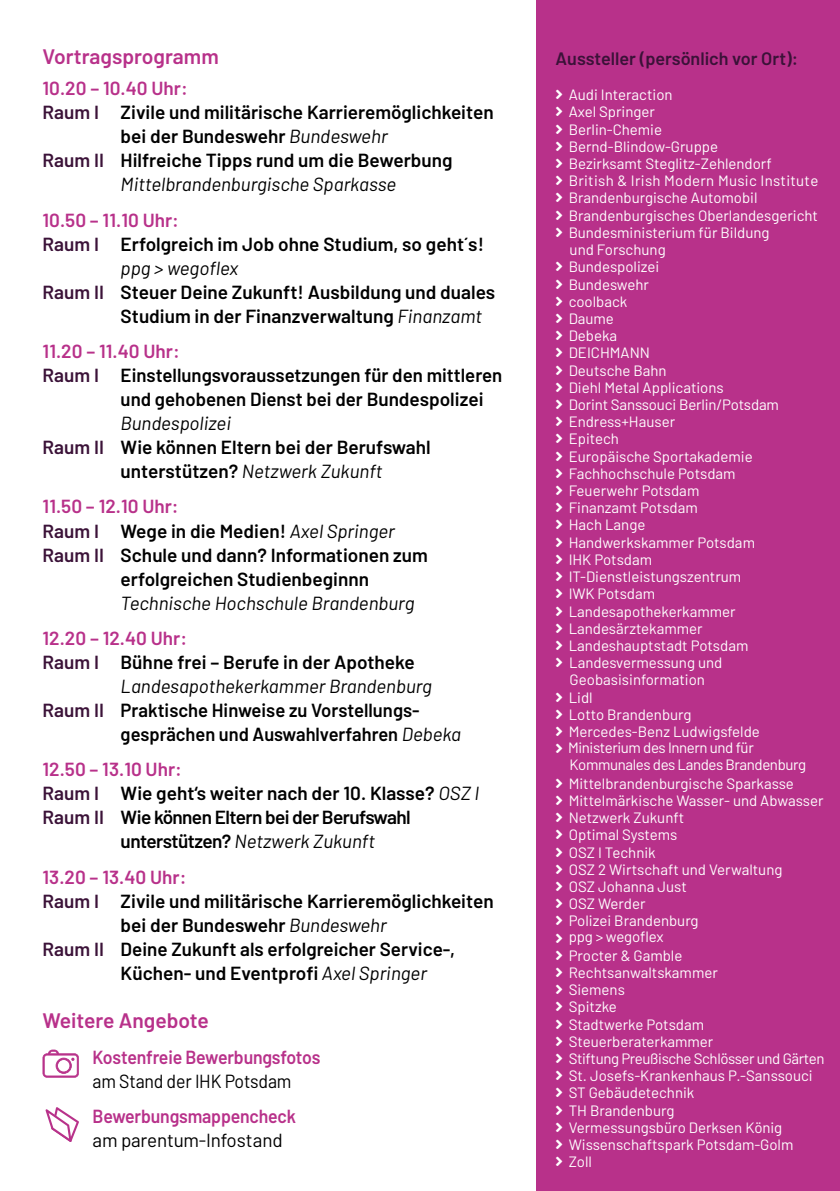
<style>
.page{position:relative;width:840px;height:1191px;background:#fff}
.page>*{position:absolute;margin:0;border:0;box-sizing:border-box;transform-origin:0 0}
.t1{font:600 21px "Barlow";color:#b8318a}
.t2{font:600 19px "Barlow";color:#000}
.t3{font:italic 19px "Barlow";color:#000}
.t4{font:600 19px "Barlow";letter-spacing:-.01em;color:#b8318a}
.t5{font:600 19px "Barlow";letter-spacing:-.01em;color:#b8318a;scale:.93 1}
.t6{font:600 19px "Barlow";letter-spacing:-.03em;color:#000}
.t7{font:600 19px "Barlow";color:#000;scale:.96 1}
.t8{font:19px "Barlow";letter-spacing:-.01em;color:#000;scale:.93 1}
.t9{font:19px "Barlow";letter-spacing:-.01em;color:#000}
.t10{font:600 18px "Barlow";color:#3b1238}
.t11{font:15px/17.2px "Barlow";color:#fff}
.t12{font:15px/17.2px "Barlow";letter-spacing:-.025em;color:#fff}
.t13{font:15px "Barlow";letter-spacing:.02em;color:#fff}
.s1{color:#3b1238}
.s2{font-weight:400;font-style:italic}
.s3{font-weight:600;font-style:normal}
</style>
<div class="page">
<div style="left:536px;top:0;width:303px;height:1191px;background:#b8318a"></div>
<svg style="left:45px;top:1107px;width:34px;height:34px"></svg>
<svg style="left:43px;top:1049px;width:36px;height:28px"></svg>
<h1 class="t1" style="left:43px;top:41px;width:178px">Vortragsprogramm</h1>
<p class="t4" style="left:43px;top:74px;width:147px">10.20 – 10.40 Uhr:</p>
<p class="t2" style="left:43px;top:98px;width:452px"><span class="s1">Raum I</span> Zivile und militärische Karrieremöglichkeiten</p>
<p class="t2" style="left:121px;top:122px;width:268px">bei der Bundeswehr <span class="s2">Bundeswehr</span></p>
<p class="t2" style="left:43px;top:146px;width:411px"><span class="s1">Raum II</span> Hilfreiche Tipps rund um die Bewerbung</p>
<p class="t3" style="left:121px;top:171px;width:277px">Mittelbrandenburgische Sparkasse</p>
<p class="t4" style="left:43px;top:206px;width:138px">10.50 – 11.10 Uhr:</p>
<p class="t2" style="left:43px;top:230px;width:442px"><span class="s1">Raum I</span> Erfolgreich im Job ohne Studium, so geht´s!</p>
<p class="t3" style="left:121px;top:254px;width:119px">ppg &gt; wegoflex</p>
<p class="t2" style="left:43px;top:278px;width:454px"><span class="s1">Raum II</span> Steuer Deine Zukunft! Ausbildung und duales</p>
<p class="t2" style="left:121px;top:302px;width:363px">Studium in der Finanzverwaltung <span class="s2">Finanzamt</span></p>
<p class="t4" style="left:43px;top:337px;width:139px">11.20 – 11.40 Uhr:</p>
<p class="t2" style="left:43px;top:361px;width:461px"><span class="s1">Raum I</span> Einstellungsvoraussetzungen für den mittleren</p>
<p class="t2" style="left:121px;top:385px;width:364px">und gehobenen Dienst bei der Bundespolizei</p>
<p class="t3" style="left:121px;top:409px;width:112px">Bundespolizei</p>
<p class="t2" style="left:43px;top:433px;width:389px"><span class="s1">Raum II</span> Wie können Eltern bei der Berufswahl</p>
<p class="t3" style="left:121px;top:457px;width:263px"><span class="s3">unterstützen?</span> Netzwerk Zukunft</p>
<p class="t4" style="left:43px;top:493px;width:138px">11.50 – 12.10 Uhr:</p>
<p class="t2" style="left:43px;top:516px;width:354px"><span class="s1">Raum I</span> Wege in die Medien! <span class="s2">Axel Springer</span></p>
<p class="t2" style="left:43px;top:541px;width:386px"><span class="s1">Raum II</span> Schule und dann? Informationen zum</p>
<p class="t2" style="left:121px;top:564px;width:250px">erfolgreichen Studienbeginnn</p>
<p class="t3" style="left:121px;top:589px;width:295px">Technische Hochschule Brandenburg</p>
<p class="t4" style="left:43px;top:624px;width:146px">12.20 – 12.40 Uhr:</p>
<p class="t2" style="left:43px;top:648px;width:373px"><span class="s1">Raum I</span> Bühne frei – Berufe in der Apotheke</p>
<p class="t3" style="left:121px;top:672px;width:313px">Landesapothekerkammer Brandenburg</p>
<p class="t2" style="left:43px;top:696px;width:378px"><span class="s1">Raum II</span> Praktische Hinweise zu Vorstellungs-</p>
<p class="t7" style="left:121px;top:720px;width:356px">gesprächen und Auswahlverfahren <span class="s2">Debeka</span></p>
<p class="t4" style="left:43px;top:755px;width:141px">12.50 – 13.10 Uhr:</p>
<p class="t2" style="left:43px;top:779px;width:438px"><span class="s1">Raum I</span> Wie geht‘s weiter nach der 10. Klasse? <span class="s2">OSZ I</span></p>
<p class="t6" style="left:43px;top:803px;width:369px"><span class="s1">Raum II</span> Wie können Eltern bei der Berufswahl</p>
<p class="t3" style="left:121px;top:827px;width:256px"><span class="s3">unterstützen?</span> Netzwerk Zukunft</p>
<p class="t4" style="left:43px;top:863px;width:145px">13.20 – 13.40 Uhr:</p>
<p class="t2" style="left:43px;top:887px;width:452px"><span class="s1">Raum I</span> Zivile und militärische Karrieremöglichkeiten</p>
<p class="t2" style="left:121px;top:911px;width:267px">bei der Bundeswehr <span class="s2">Bundeswehr</span></p>
<p class="t2" style="left:43px;top:935px;width:414px"><span class="s1">Raum II</span> Deine Zukunft als erfolgreicher Service-,</p>
<p class="t2" style="left:121px;top:959px;width:308px">Küchen- und Eventprofi <span class="s2">Axel Springer</span></p>
<h1 class="t1" style="left:43px;top:1004px;width:168px">Weitere Angebote</h1>
<p class="t5" style="left:93px;top:1043px;width:246px">Kostenfreie Bewerbungsfotos</p>
<p class="t8" style="left:93px;top:1067px;width:215px">am Stand der IHK Potsdam</p>
<p class="t5" style="left:93px;top:1102px;width:220px">Bewerbungsmappencheck</p>
<p class="t9" style="left:93px;top:1126px;width:191px">am parentum-Infostand</p>
<p class="t10" style="left:555px;top:45px;width:244px">Aussteller (persönlich vor Ort):</p>
<p class="t11" style="left:555px;top:85px;width:118px">■●▼ Audi Interaction</p>
<p class="t11" style="left:555px;top:102px;width:101px">■●▼ Axel Springer</p>
<p class="t11" style="left:555px;top:120px;width:108px">■●▼ Berlin-Chemie</p>
<p class="t11" style="left:555px;top:137px;width:164px">■●▼ Bernd-Blindow-Gruppe</p>
<p class="t11" style="left:555px;top:154px;width:218px">■●▼ Bezirksamt Steglitz-Zehlendorf</p>
<p class="t13" style="left:555px;top:170px;width:264px">■●▼ British &amp; Irish Modern Music Institute</p>
<p class="t11" style="left:555px;top:188px;width:203px">■●▼ Brandenburgische Automobil</p>
<p class="t11" style="left:555px;top:206px;width:264px">■●▼ Brandenburgisches Oberlandesgericht</p>
<p class="t11" style="left:569px;top:223px;width:201px;text-indent:-14px">■●▼ Bundesministerium für Bildung und Forschung</p>
<p class="t11" style="left:555px;top:257px;width:105px">■●▼ Bundespolizei</p>
<p class="t11" style="left:555px;top:274px;width:95px">■●▼ Bundeswehr</p>
<p class="t11" style="left:555px;top:292px;width:73px">■●▼ coolback</p>
<p class="t11" style="left:555px;top:309px;width:60px">■●▼ Daume</p>
<p class="t11" style="left:555px;top:326px;width:63px">■●▼ Debeka</p>
<p class="t11" style="left:555px;top:343px;width:96px">■●▼ DEICHMANN</p>
<p class="t11" style="left:555px;top:360px;width:112px">■●▼ Deutsche Bahn</p>
<p class="t11" style="left:555px;top:378px;width:169px">■●▼ Diehl Metal Applications</p>
<p class="t11" style="left:555px;top:395px;width:225px">■●▼ Dorint Sanssouci Berlin/Potsdam</p>
<p class="t11" style="left:555px;top:412px;width:121px">■●▼ Endress+Hauser</p>
<p class="t11" style="left:555px;top:429px;width:65px">■●▼ Epitech</p>
<p class="t11" style="left:555px;top:447px;width:198px">■●▼ Europäische Sportakademie</p>
<p class="t11" style="left:555px;top:464px;width:181px">■●▼ Fachhochschule Potsdam</p>
<p class="t11" style="left:555px;top:481px;width:145px">■●▼ Feuerwehr Potsdam</p>
<p class="t11" style="left:555px;top:498px;width:144px">■●▼ Finanzamt Potsdam</p>
<p class="t11" style="left:555px;top:515px;width:91px">■●▼ Hach Lange</p>
<p class="t11" style="left:555px;top:533px;width:201px">■●▼ Handwerkskammer Potsdam</p>
<p class="t11" style="left:555px;top:550px;width:98px">■●▼ IHK Potsdam</p>
<p class="t11" style="left:555px;top:567px;width:187px">■●▼ IT-Dienstleistungszentrum</p>
<p class="t11" style="left:555px;top:584px;width:101px">■●▼ IWK Potsdam</p>
<p class="t11" style="left:555px;top:601px;width:181px">■●▼ Landesapothekerkammer</p>
<p class="t11" style="left:555px;top:619px;width:148px">■●▼ Landesärztekammer</p>
<p class="t11" style="left:555px;top:636px;width:194px">■●▼ Landeshauptstadt Potsdam</p>
<p class="t11" style="left:555px;top:653px;width:168px;text-align:center">■●▼ Landesvermessung und<br>Geobasisinformation</p>
<p class="t11" style="left:555px;top:687px;width:39px">■●▼ Lidl</p>
<p class="t11" style="left:555px;top:705px;width:137px">■●▼ Lotto Brandenburg</p>
<p class="t11" style="left:555px;top:722px;width:206px">■●▼ Mercedes-Benz Ludwigsfelde</p>
<p class="t12" style="left:569px;top:737px;width:238px;text-indent:-14px">■●▼ Ministerium des Innern und für<br>Kommunales des Landes Brandenburg</p>
<p class="t11" style="left:555px;top:773px;width:240px">■●▼ Mittelbrandenburgische Sparkasse</p>
<p class="t11" style="left:555px;top:791px;width:269px">■●▼ Mittelmärkische Wasser- und Abwasser</p>
<p class="t11" style="left:555px;top:808px;width:130px">■●▼ Netzwerk Zukunft</p>
<p class="t11" style="left:555px;top:825px;width:123px">■●▼ Optimal Systems</p>
<p class="t11" style="left:555px;top:842px;width:102px">■●▼ OSZ I Technik</p>
<p class="t11" style="left:555px;top:859px;width:228px">■●▼ OSZ 2 Wirtschaft und Verwaltung</p>
<p class="t11" style="left:555px;top:877px;width:133px">■●▼ OSZ Johanna Just</p>
<p class="t11" style="left:555px;top:894px;width:91px">■●▼ OSZ Werder</p>
<p class="t11" style="left:555px;top:911px;width:144px">■●▼ Polizei Brandenburg</p>
<p class="t11" style="left:555px;top:927px;width:109px">■●▼ ppg &gt; wegoflex</p>
<p class="t11" style="left:555px;top:945px;width:128px">■●▼ Procter &amp; Gamble</p>
<p class="t11" style="left:555px;top:963px;width:163px">■●▼ Rechtsanwaltskammer</p>
<p class="t11" style="left:555px;top:980px;width:71px">■●▼ Siemens</p>
<p class="t11" style="left:555px;top:997px;width:63px">■●▼ Spitzke</p>
<p class="t11" style="left:555px;top:1014px;width:150px">■●▼ Stadtwerke Potsdam</p>
<p class="t11" style="left:555px;top:1031px;width:159px">■●▼ Steuerberaterkammer</p>
<p class="t12" style="left:555px;top:1049px;width:270px">■●▼ Stiftung Preußische Schlösser und Gärten</p>
<p class="t11" style="left:555px;top:1066px;width:258px">■●▼ St. Josefs-Krankenhaus P.-Sanssouci</p>
<p class="t11" style="left:555px;top:1083px;width:140px">■●▼ ST Gebäudetechnik</p>
<p class="t11" style="left:555px;top:1100px;width:120px">■●▼ TH Brandenburg</p>
<p class="t11" style="left:555px;top:1118px;width:228px">■●▼ Vermessungsbüro Derksen König</p>
<p class="t11" style="left:555px;top:1135px;width:239px">■●▼ Wissenschaftspark Potsdam-Golm</p>
<p class="t11" style="left:555px;top:1152px;width:38px">■●▼ Zoll</p>
</div>
